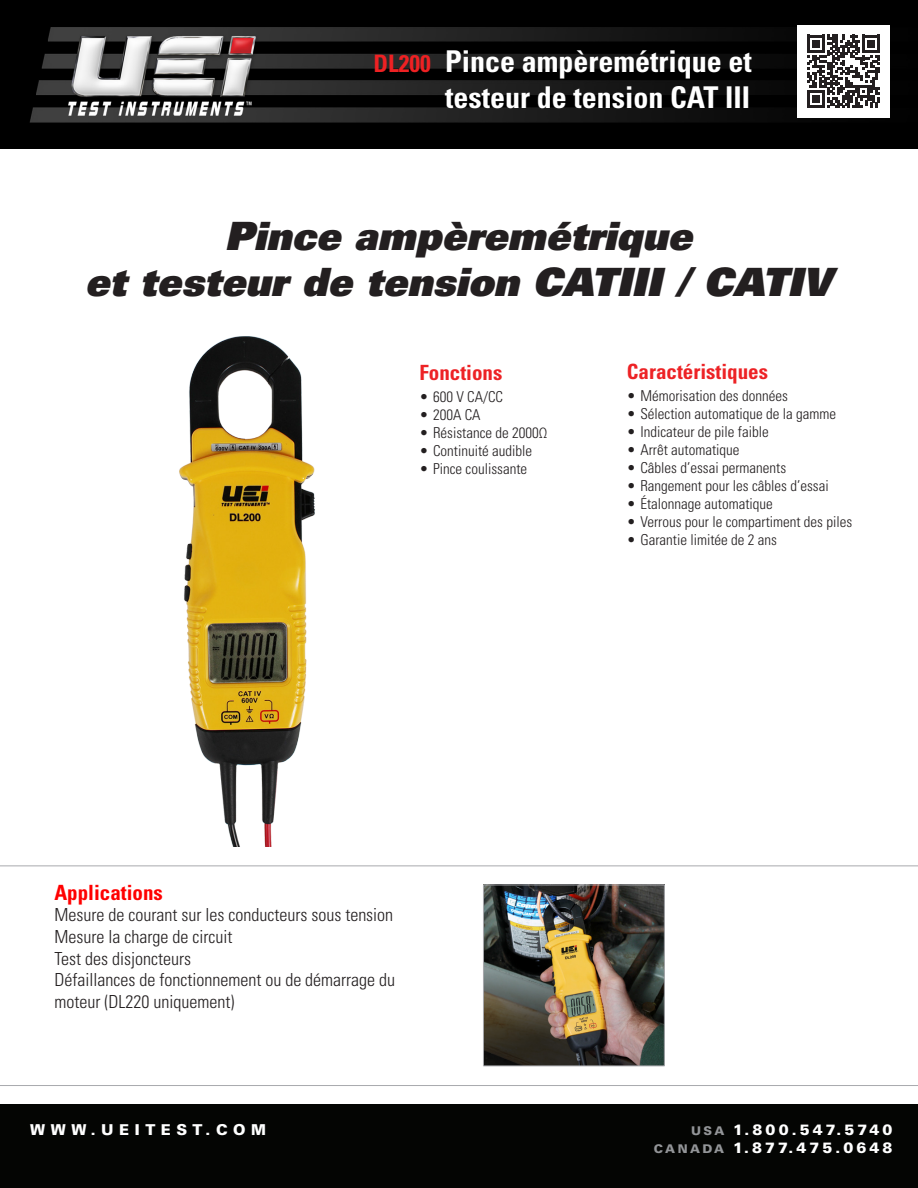
<style>
.page{position:relative;width:918px;height:1188px;background:#fff}
.page>*{position:absolute;margin:0;border:0;box-sizing:border-box;transform-origin:0 0}
.t1{font:39px "Univers LT Std X Black Obl";color:#231f20}
.t2{font:700 condensed 30px/36px "Univers LT Std";color:#fff}
.t3{font:700 condensed 24px "Univers LT Std";color:#ee2123}
.t4{font:700 condensed 21px "Univers LT Std";color:#ed2225}
.t5{font:700 condensed 21px "Univers LT Std";color:#f00}
.t6{font:300 condensed 18px/21.6px "Univers LT Std";color:#231f20}
.t7{font:300 condensed 15px "Univers LT Std";color:#231f20}
.t8{font:900 15px/18px "Univers LT Std";letter-spacing:.2em;color:#fff;text-align:right}
.t9{font:900 15px "Univers LT Std";letter-spacing:.37em;color:#fff}
.s1{font-size:12px;color:#939598}
</style>
<div class="page">
<div style="left:0;top:1104px;width:918px;height:84px;background:#040503"></div>
<img style="left:0;top:0;width:918px;height:148px">
<img style="left:179px;top:336px;width:136px;height:511px">
<hr style="left:0;top:866px;width:918px;height:1px;background:#a8a9ad">
<hr style="left:0;top:1085px;width:918px;height:1px;background:#a8a9ad">
<img style="left:485px;top:887px;width:178px;height:177px">
<div style="left:483px;top:885px;width:182px;height:181px;border:1px solid #a8a9ad"></div>
<div style="left:797px;top:25px;width:93px;height:93px;background:#fff"></div>
<svg style="left:807px;top:35px;width:73px;height:73px"></svg>
<p class="t3" style="left:373px;top:48px;width:59px">DL200</p>
<p class="t2" style="left:445px;top:43px;width:308px">Pince ampèremétrique et testeur de tension CAT III</p>
<p class="t1" style="left:225px;top:210px;width:469px">Pince ampèremétrique</p>
<p class="t1" style="left:85px;top:257px;width:749px">et testeur de tension CATIII / CATIV</p>
<p class="t4" style="left:420px;top:360px;width:84px">Fonctions</p>
<p class="t4" style="left:627px;top:359px;width:143px">Caractéristiques</p>
<p class="t7" style="left:420px;top:388px;width:85px">• 600 V CA/CC</p>
<p class="t7" style="left:420px;top:406px;width:62px">• 200A CA</p>
<p class="t7" style="left:420px;top:424px;width:129px">• Résistance de 2000Ω</p>
<p class="t7" style="left:420px;top:442px;width:114px">• Continuité audible</p>
<p class="t7" style="left:420px;top:460px;width:109px">• Pince coulissante</p>
<p class="t7" style="left:627px;top:387px;width:162px">• Mémorisation des données</p>
<p class="t7" style="left:627px;top:405px;width:211px">• Sélection automatique de la gamme</p>
<p class="t7" style="left:627px;top:423px;width:143px">• Indicateur de pile faible</p>
<p class="t7" style="left:627px;top:441px;width:114px">• Arrêt automatique</p>
<p class="t7" style="left:627px;top:459px;width:161px">• Câbles d’essai permanents</p>
<p class="t7" style="left:627px;top:477px;width:203px">• Rangement pour les câbles d’essai</p>
<p class="t7" style="left:627px;top:495px;width:147px">• Étalonnage automatique</p>
<p class="t7" style="left:627px;top:513px;width:227px">• Verrous pour le compartiment des piles</p>
<p class="t7" style="left:627px;top:531px;width:152px">• Garantie limitée de 2 ans</p>
<p class="t5" style="left:54px;top:879px;width:110px">Applications</p>
<p class="t6" style="left:54px;top:904px;width:340px">Mesure de courant sur les conducteurs sous tension</p>
<p class="t6" style="left:54px;top:926px;width:179px">Mesure la charge de circuit</p>
<p class="t6" style="left:54px;top:947px;width:138px">Test des disjoncteurs</p>
<p class="t6" style="left:54px;top:969px;width:342px">Défaillances de fonctionnement ou de démarrage du moteur (DL220 uniquement)</p>
<p class="t9" style="left:30px;top:1120px;width:237px">WWW.UEITEST.COM</p>
<p class="t8" style="left:654px;top:1121px;width:240px"><span class="s1">USA</span> 1.800.547.5740<br><span class="s1">CANADA</span> 1.877.475.0648</p>
</div>
